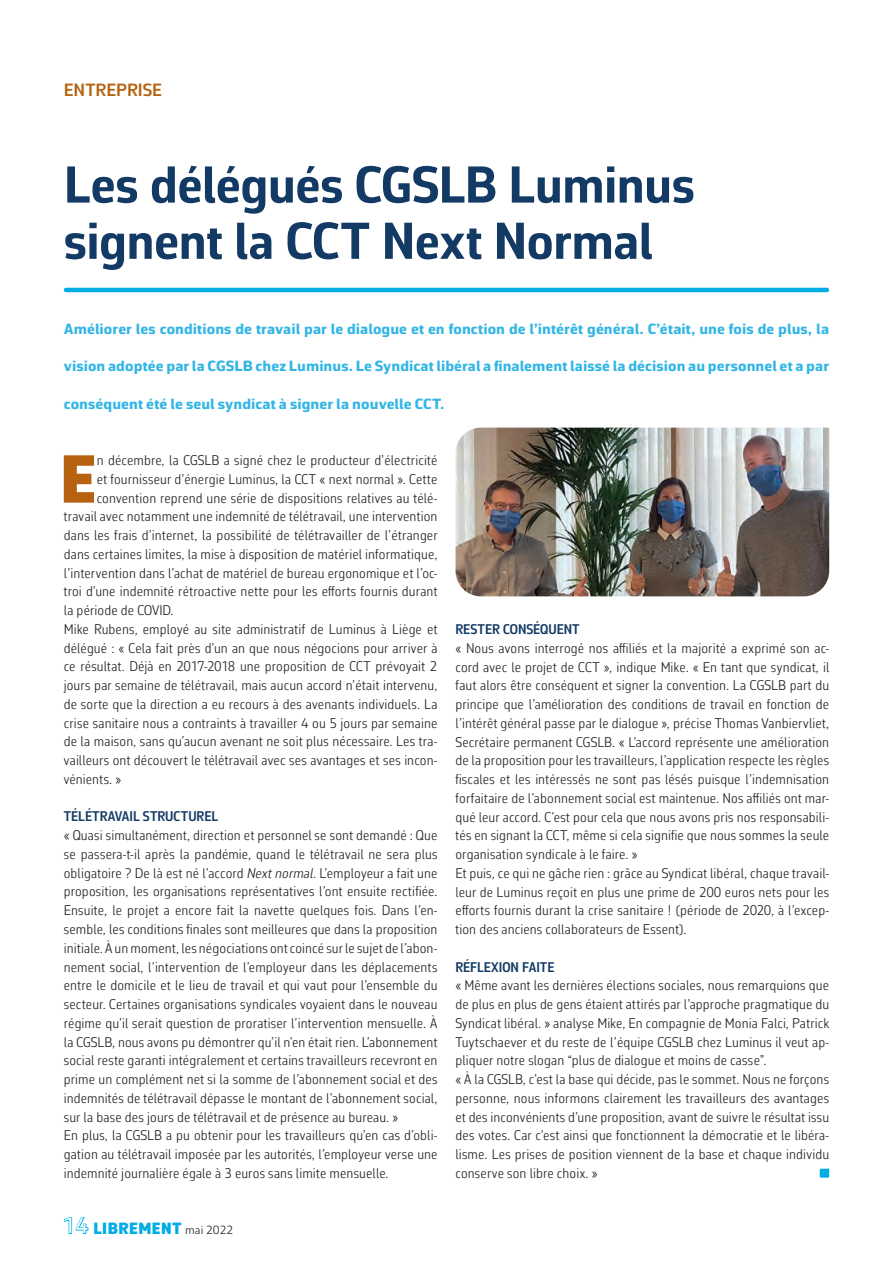
<style>
.page{position:relative;width:893px;height:1263px;background:#fff}
.page>*{position:absolute;margin:0;border:0;box-sizing:border-box;transform-origin:0 0}
.t1{font:900 68.7px "Corbeau Pro";color:#b66211}
.t2{font:700 52.5px/56.2px "Corbeau Pro";letter-spacing:-.01em;color:#133a64}
.t3{font:600 18px "Corbeau Pro";color:#b66211}
.t4{font:900 16.5px "Corbeau Pro";letter-spacing:.03em;color:#00ade5}
.t5{font:800 15px "Corbeau Ext Pro";letter-spacing:.005em;color:#33b6e5}
.t6{font:300 14.25px/18.8px "Corbeau Con Pro";letter-spacing:.01em;color:#231f20}
.t7{font:600 14.25px "Corbeau Con Pro";color:#133a64}
.s1{font-style:italic}
.s2{font-weight:400;font-size:22.5px}
.s3{font-weight:300;font-size:12px;color:#231f20}
</style>
<div class="page">
<hr style="left:66px;top:288px;width:761px;height:4px;background:#00ade5">
<svg style="left:820px;top:1169px;width:9px;height:9px"></svg>
<img style="left:455px;top:428px;width:374px;height:168px">
<p class="t3" style="left:64px;top:78px;width:100px">ENTREPRISE</p>
<h2 class="t2" style="left:64px;top:156px;width:633px">Les délégués CGSLB Luminus signent la CCT Next Normal</h2>
<p class="t5" style="left:64px;top:319px;width:767px">Améliorer les conditions de travail par le dialogue et en fonction de l’intérêt général. C’était, une fois de plus, la</p>
<p class="t5" style="left:64px;top:356px;width:767px">vision adoptée par la CGSLB chez Luminus. Le Syndicat libéral a finalement laissé la décision au personnel et a par</p>
<p class="t5" style="left:64px;top:394px;width:382px">conséquent été le seul syndicat à signer la nouvelle CCT.</p>
<h1 class="t1" style="left:60px;top:433px;width:38px">E</h1>
<p class="t6" style="left:97px;top:451px;width:342px">n décembre, la CGSLB a signé chez le producteur d’électricité</p>
<p class="t6" style="left:97px;top:469px;width:342px">et fournisseur d’énergie Luminus, la CCT « next normal ». Cette</p>
<p class="t6" style="left:97px;top:488px;width:342px">convention reprend une série de dispositions relatives au télé-</p>
<p class="t6" style="left:64px;top:507px;width:375px">travail avec notamment une indemnité de télétravail, une intervention</p>
<p class="t6" style="left:64px;top:526px;width:375px">dans les frais d’internet, la possibilité de télétravailler de l’étranger</p>
<p class="t6" style="left:64px;top:544px;width:375px">dans certaines limites, la mise à disposition de matériel informatique,</p>
<p class="t6" style="left:64px;top:563px;width:375px">l’intervention dans l’achat de matériel de bureau ergonomique et l’oc-</p>
<p class="t6" style="left:64px;top:582px;width:375px">troi d’une indemnité rétroactive nette pour les efforts fournis durant</p>
<p class="t6" style="left:64px;top:601px;width:111px">la période de COVID.</p>
<p class="t6" style="left:64px;top:619px;width:375px">Mike Rubens, employé au site administratif de Luminus à Liège et</p>
<p class="t6" style="left:64px;top:638px;width:375px">délégué : « Cela fait près d’un an que nous négocions pour arriver à</p>
<p class="t6" style="left:64px;top:657px;width:375px">ce résultat. Déjà en 2017-2018 une proposition de CCT prévoyait 2</p>
<p class="t6" style="left:64px;top:676px;width:375px">jours par semaine de télétravail, mais aucun accord n’était intervenu,</p>
<p class="t6" style="left:64px;top:694px;width:375px">de sorte que la direction a eu recours à des avenants individuels. La</p>
<p class="t6" style="left:64px;top:713px;width:375px">crise sanitaire nous a contraints à travailler 4 ou 5 jours par semaine</p>
<p class="t6" style="left:64px;top:732px;width:375px">de la maison, sans qu’aucun avenant ne soit plus nécessaire. Les tra-</p>
<p class="t6" style="left:64px;top:751px;width:375px">vailleurs ont découvert le télétravail avec ses avantages et ses incon-</p>
<p class="t6" style="left:64px;top:769px;width:59px">vénients. »</p>
<p class="t7" style="left:64px;top:807px;width:156px">TÉLÉTRAVAIL STRUCTUREL</p>
<p class="t6" style="left:64px;top:826px;width:375px">« Quasi simultanément, direction et personnel se sont demandé : Que se passera-t-il après la pandémie, quand le télétravail ne sera plus obligatoire ? De là est né l’accord <span class="s1">Next normal</span>. L’employeur a fait une proposition, les organisations représentatives l’ont ensuite rectifiée.<br>Ensuite, le projet a encore fait la navette quelques fois. Dans l’en&shy;semble, les conditions finales sont meilleures que dans la proposition initiale. À un moment, les négociations ont coincé sur le sujet de l’abon&shy;nement social, l’intervention de l’employeur dans les déplacements entre le domicile et le lieu de travail et qui vaut pour l’ensemble du secteur. Certaines organisations syndicales voyaient dans le nouveau régime qu’il serait question de proratiser l’intervention mensuelle. À la CGSLB, nous avons pu démontrer qu’il n’en était rien. L’abonnement social reste garanti intégralement et certains travailleurs recevront en prime un complément net si la somme de l’abonnement social et des indemnités de télétravail dépasse le montant de l’abonnement social, sur la base des jours de télétravail et de présence au bureau. »<br>En plus, la CGSLB a pu obtenir pour les travailleurs qu’en cas d’obli&shy;gation au télétravail imposée par les autorités, l’employeur verse une indemnité journalière égale à 3 euros sans limite mensuelle.</p>
<p class="t4" style="left:63px;top:1217px;width:172px"><span class="s2">14</span> LIBREMENT <span class="s3">mai 2022</span></p>
<p class="t7" style="left:455px;top:620px;width:126px">RESTER CONSÉQUENT</p>
<p class="t6" style="left:455px;top:638px;width:375px">« Nous avons interrogé nos affiliés et la majorité a exprimé son ac&shy;cord avec le projet de CCT », indique Mike. « En tant que syndicat, il faut alors être conséquent et signer la convention. La CGSLB part du principe que l’amélioration des conditions de travail en fonction de l’intérêt général passe par le dialogue », précise Thomas Vanbiervliet, Secrétaire permanent CGSLB. « L’accord représente une amélioration de la proposition pour les travailleurs, l’application respecte les règles fiscales et les intéressés ne sont pas lésés puisque l’indemnisation forfaitaire de l’abonnement social est maintenue. Nos affiliés ont mar&shy;qué leur accord. C’est pour cela que nous avons pris nos responsabili&shy;tés en signant la CCT, même si cela signifie que nous sommes la seule organisation syndicale à le faire. »<br>Et puis, ce qui ne gâche rien : grâce au Syndicat libéral, chaque travail&shy;leur de Luminus reçoit en plus une prime de 200 euros nets pour les efforts fournis durant la crise sanitaire ! (période de 2020, à l’excep&shy;tion des anciens collaborateurs de Essent).</p>
<p class="t7" style="left:455px;top:957px;width:100px">RÉFLEXION FAITE</p>
<p class="t6" style="left:455px;top:976px;width:375px">« Même avant les dernières élections sociales, nous remarquions que de plus en plus de gens étaient attirés par l’approche pragmatique du Syndicat libéral. » analyse Mike, En compagnie de Monia Falci, Patrick Tuytschaever et du reste de l’équipe CGSLB chez Luminus il veut ap&shy;pliquer notre slogan “plus de dialogue et moins de casse”.<br>« À la CGSLB, c’est la base qui décide, pas le sommet. Nous ne forçons personne, nous informons clairement les travailleurs des avantages et des inconvénients d’une proposition, avant de suivre le résultat issu des votes. Car c’est ainsi que fonctionnent la démocratie et le libéra&shy;lisme. Les prises de position viennent de la base et chaque individu conserve son libre choix. »</p>
</div>
